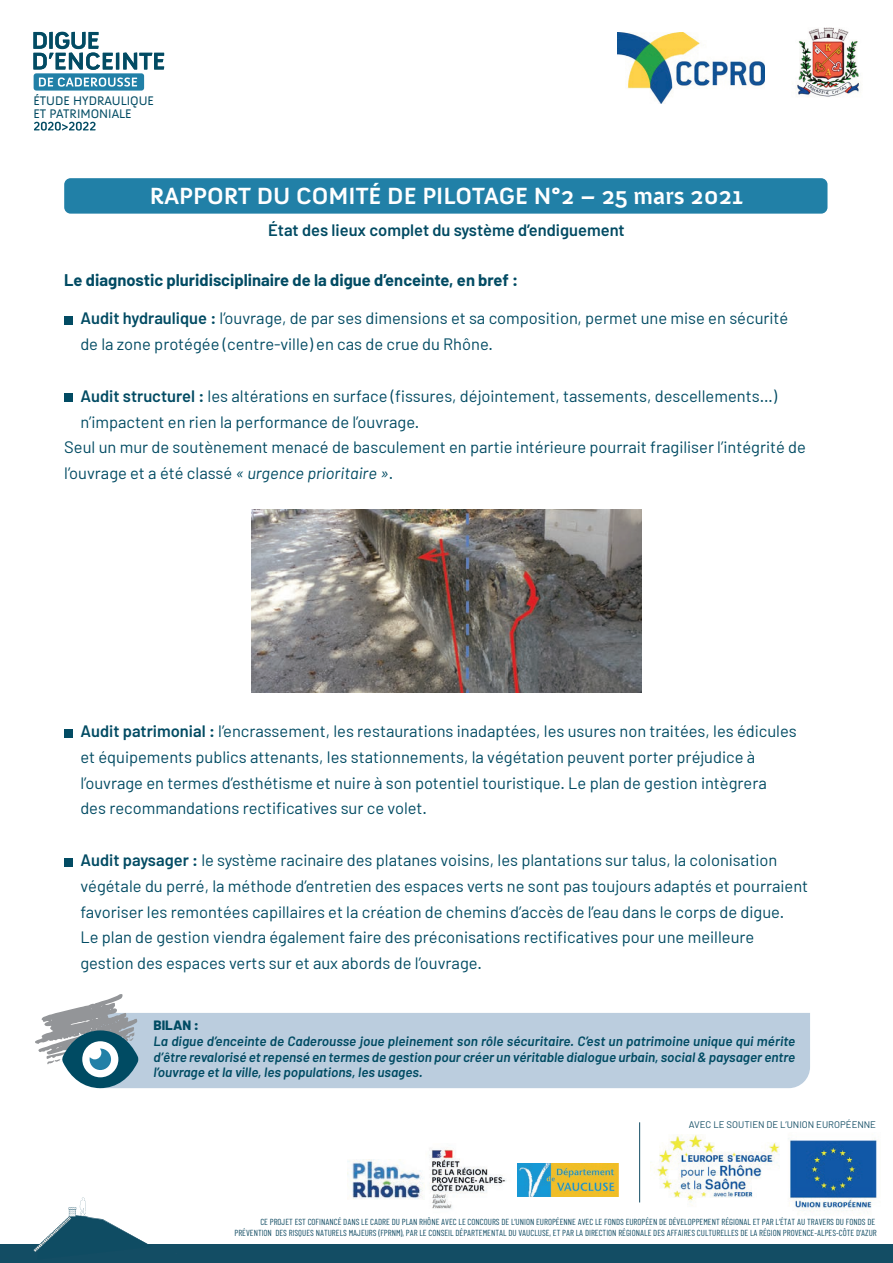
<style>
.page{position:relative;width:893px;height:1263px;background:#fff}
.page>*{position:absolute;margin:0;border:0;box-sizing:border-box;transform-origin:0 0}
.t1{font:700 24px "Anivers";color:#fff}
.t2{font:16.5px/25.8px "Barlow";color:#024b63}
.t3{font:700 16.5px "Barlow";color:#024b63}
.t4{font:600 16.5px "Barlow";color:#024b63}
.t5{font:italic 600 13.5px/15.8px "Barlow";color:#004b63;text-align:justify}
.t6{font:800 13.5px "Barlow";color:#004b63}
.t7{font:12.75px "Anivers";color:#024b63}
.t8{font:9.6px "Barlow";color:#134d64}
.t9{font:8.85px/10.5px "Barlow Condensed";color:#134d64;text-align:right}
.s1{font-weight:600}
.s2{font-style:italic}
</style>
<div class="page">
<img style="left:618px;top:33px;width:147px;height:71px">
<img style="left:796px;top:27px;width:63px;height:70px">
<div style="left:34px;top:73px;width:110px;height:18px;background:#2180a7;border-radius:3px"></div>
<svg style="left:39px;top:77px;width:98px;height:10px"></svg>
<svg style="left:33px;top:32px;width:131px;height:38px"></svg>
<svg style="left:34px;top:122px;width:62px;height:9px"></svg>
<div style="left:64px;top:316px;width:8px;height:8px;background:#024b63"></div>
<div style="left:64px;top:394px;width:8px;height:8px;background:#024b63"></div>
<div style="left:64px;top:729px;width:8px;height:8px;background:#024b63"></div>
<div style="left:64px;top:858px;width:8px;height:8px;background:#024b63"></div>
<div style="left:64px;top:178px;width:763px;height:36px;background:#2180a7;border-radius:6px"></div>
<img style="left:251px;top:510px;width:391px;height:183px">
<div style="left:138px;top:1013px;width:672px;height:75px;background:#bbcdde"></div>
<svg style="left:35px;top:994px;width:103px;height:94px"></svg>
<div style="left:0;top:1245px;width:893px;height:18px;background:#134d64"></div>
<svg style="left:33px;top:1197px;width:166px;height:55px"></svg>
<img style="left:347px;top:1159px;width:76px;height:40px">
<img style="left:517px;top:1163px;width:101px;height:34px">
<img style="left:788px;top:1138px;width:91px;height:74px">
<img style="left:651px;top:1135px;width:129px;height:71px">
<hr style="left:639px;top:1122px;width:1px;height:80px;background:#134d64">
<img style="left:429px;top:1148px;width:78px;height:61px">
<p class="t7" style="left:33px;top:93px;width:122px">ÉTUDE HYDRAULIQUE</p>
<p class="t7" style="left:33px;top:106px;width:100px">ET PATRIMONIALE</p>
<p class="t1" style="left:150px;top:182px;width:595px">RAPPORT DU COMITÉ DE PILOTAGE N°2 – 25 mars 2021</p>
<p class="t4" style="left:268px;top:220px;width:358px">État des lieux complet du système d’endiguement</p>
<p class="t3" style="left:64px;top:269px;width:455px">Le diagnostic pluridisciplinaire de la digue d’enceinte, en bref :</p>
<p class="t2" style="left:80px;top:305px;width:709px"><span class="s1">Audit hydraulique :</span> l’ouvrage, de par ses dimensions et sa composition, permet une mise en sécurité de la zone protégée (centre-ville) en cas de crue du Rhône.</p>
<p class="t2" style="left:80px;top:382px;width:698px"><span class="s1">Audit structurel :</span> les altérations en surface (fissures, déjointement, tassements, descellements…) n’impactent en rien la performance de l’ouvrage.</p>
<p class="t2" style="left:64px;top:434px;width:743px">Seul un mur de soutènement menacé de basculement en partie intérieure pourrait fragiliser l’intégrité de l’ouvrage et a été classé <span class="s2">« urgence prioritaire »</span>.</p>
<p class="t2" style="left:80px;top:718px;width:718px"><span class="s1">Audit patrimonial :</span> l’encrassement, les restaurations inadaptées, les usures non traitées, les édicules et équipements publics attenants, les stationnements, la végétation peuvent porter préjudice à l’ouvrage en termes d’esthétisme et nuire à son potentiel touristique. Le plan de gestion intègrera<br>des recommandations rectificatives sur ce volet.</p>
<p class="t2" style="left:80px;top:846px;width:729px"><span class="s1">Audit paysager :</span> le système racinaire des platanes voisins, les plantations sur talus, la colonisation végétale du perré, la méthode d’entretien des espaces verts ne sont pas toujours adaptés et pourraient favoriser les remontées capillaires et la création de chemins d’accès de l’eau dans le corps de digue.<br>Le plan de gestion viendra également faire des préconisations rectificatives pour une meilleure gestion des espaces verts sur et aux abords de l’ouvrage.</p>
<p class="t6" style="left:153px;top:1016px;width:47px">BILAN :</p>
<p class="t5" style="left:153px;top:1032px;width:643px">La digue d’enceinte de Caderousse joue pleinement son rôle sécuritaire. C’est un patrimoine unique qui mérite d’être revalorisé et repensé en termes de gestion pour créer un véritable dialogue urbain, social &amp; paysager entre l’ouvrage et la ville, les populations, les usages.</p>
<p class="t8" style="left:689px;top:1119px;width:188px">AVEC LE SOUTIEN DE L’UNION EUROPÉENNE</p>
<p class="t9" style="left:234px;top:1217px;width:644px">CE PROJET EST COFINANCÉ DANS LE CADRE DU PLAN RHÔNE AVEC LE CONCOURS DE L’UNION EUROPÉENNE AVEC LE FONDS EUROPÉEN DE DÉVELOPPEMENT RÉGIONAL ET PAR L’ÉTAT AU TRAVERS DU FONDS DE<br>PRÉVENTION DES RISQUES NATURELS MAJEURS (FPRNM), PAR LE CONSEIL DÉPARTEMENTAL DU VAUCLUSE, ET PAR LA DIRECTION RÉGIONALE DES AFFAIRES CULTURELLES DE LA RÉGION PROVENCE-ALPES-CÔTE D’AZUR</p>
</div>
